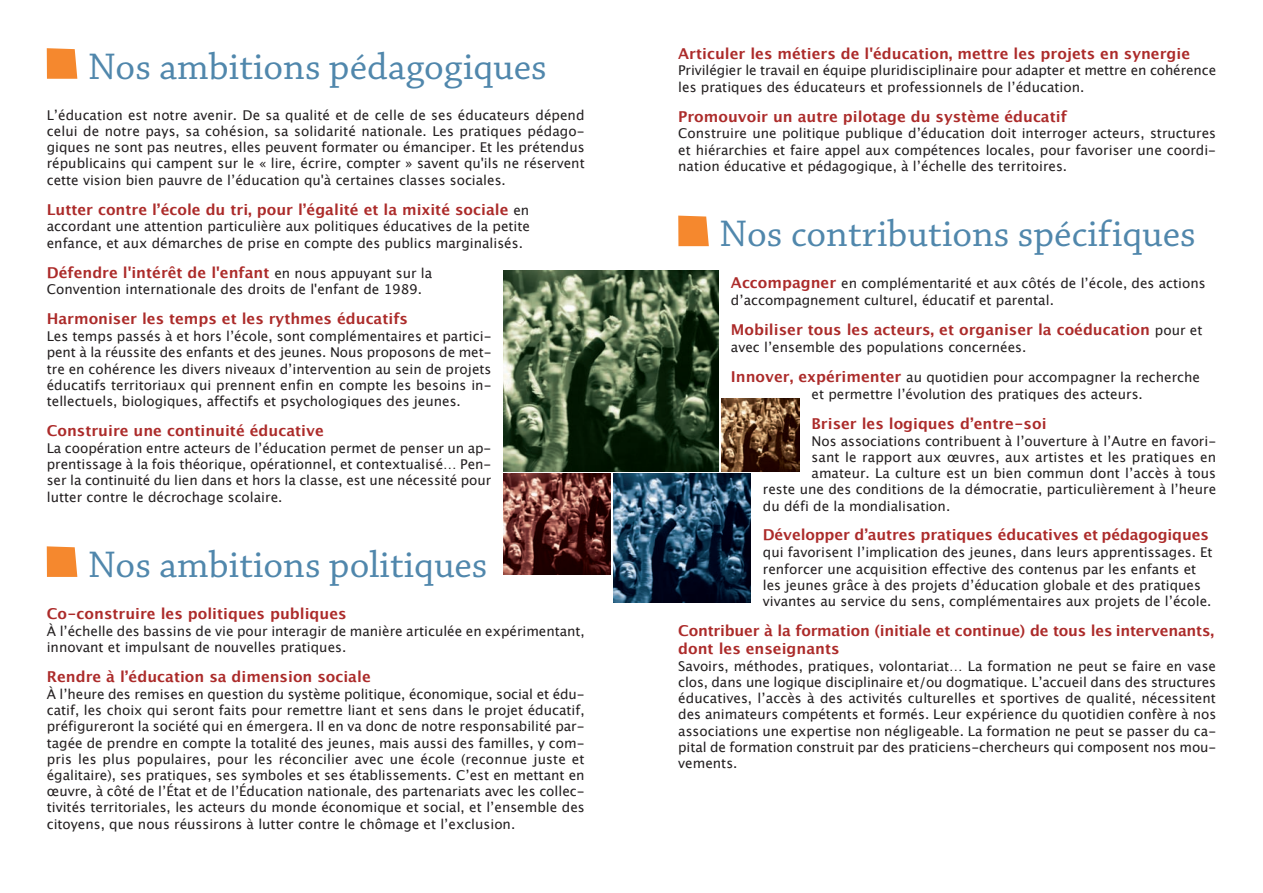
<style>
.page{position:relative;width:1263px;height:893px;background:#fff}
.page>*{position:absolute;margin:0;border:0;box-sizing:border-box;transform-origin:0 0}
.t1{font:39px "Chaparral Pro";color:#5087ac}
.t2{font:700 15px/18px "Lucida Grande";color:#ac2b2a}
.t3{font:13.5px/16.2px "Lucida Grande";color:#231f20}
.s1{font-weight:400;font-size:13.5px;color:#231f20}
.s2{font-weight:700;font-size:15px;color:#ac2b2a}
</style>
<div class="page">
<svg style="left:678px;top:216px;width:31px;height:30px"></svg>
<svg style="left:47px;top:546px;width:30px;height:31px"></svg>
<svg style="left:47px;top:48px;width:30px;height:31px"></svg>
<img style="left:503px;top:270px;width:216px;height:202px">
<img style="left:503px;top:474px;width:108px;height:100px">
<img style="left:613px;top:474px;width:138px;height:128px">
<img style="left:721px;top:399px;width:78px;height:73px">
<h1 class="t1" style="left:88px;top:52px;width:460px">Nos ambitions pédagogiques</h1>
<p class="t3" style="left:47px;top:107px;width:539px;text-align:justify">L’éducation est notre avenir. De sa qualité et de celle de ses éducateurs dépend celui de notre pays, sa cohésion, sa solidarité nationale. Les pratiques pédago&shy;giques ne sont pas neutres, elles peuvent formater ou émanciper. Et les prétendus républicains qui campent sur le « lire, écrire, compter » savent qu'ils ne réservent cette vision bien pauvre de l’éducation qu'à certaines classes sociales.</p>
<p class="t2" style="left:47px;top:200px;width:484px">Lutter contre l’école du tri, pour l’égalité et la mixité sociale <span class="s1">en</span></p>
<p class="t3" style="left:47px;top:218px;width:485px">accordant une attention particulière aux politiques éducatives de la petite enfance, et aux démarches de prise en compte des publics marginalisés.</p>
<p class="t2" style="left:47px;top:263px;width:387px">Défendre l'intérêt de l'enfant <span class="s1">en nous appuyant sur la</span></p>
<p class="t3" style="left:47px;top:281px;width:377px">Convention internationale des droits de l'enfant de 1989.</p>
<p class="t2" style="left:47px;top:310px;width:363px">Harmoniser les temps et les rythmes éducatifs</p>
<p class="t3" style="left:47px;top:328px;width:446px;text-align:justify">Les temps passés à et hors l’école, sont complémentaires et partici&shy;pent à la réussite des enfants et des jeunes. Nous proposons de met&shy;tre en cohérence les divers niveaux d’intervention au sein de projets éducatifs territoriaux qui prennent enfin en compte les besoins in&shy;tellectuels, biologiques, affectifs et psychologiques des jeunes.</p>
<p class="t2" style="left:47px;top:421px;width:279px">Construire une continuité éducative</p>
<p class="t3" style="left:47px;top:440px;width:446px;text-align:justify">La coopération entre acteurs de l’éducation permet de penser un ap&shy;prentissage à la fois théorique, opérationnel, et contextualisé… Pen&shy;ser la continuité du lien dans et hors la classe, est une nécessité pour lutter contre le décrochage scolaire.</p>
<h1 class="t1" style="left:88px;top:550px;width:401px">Nos ambitions politiques</h1>
<p class="t2" style="left:47px;top:604px;width:301px">Co-construire les politiques publiques</p>
<p class="t3" style="left:47px;top:623px;width:540px">À l’échelle des bassins de vie pour interagir de manière articulée en expérimentant, innovant et impulsant de nouvelles pratiques.</p>
<p class="t2" style="left:47px;top:667px;width:325px">Rendre à l’éducation sa dimension sociale</p>
<p class="t3" style="left:47px;top:686px;width:539px;text-align:justify">À l’heure des remises en question du système politique, économique, social et édu&shy;catif, les choix qui seront faits pour remettre liant et sens dans le projet éducatif, préfigureront la société qui en émergera. Il en va donc de notre responsabilité par&shy;tagée de prendre en compte la totalité des jeunes, mais aussi des familles, y com&shy;pris les plus populaires, pour les réconcilier avec une école (reconnue juste et égalitaire), ses pratiques, ses symboles et ses établissements. C’est en mettant en œuvre, à côté de l’État et de l’Éducation nationale, des partenariats avec les collec&shy;tivités territoriales, les acteurs du monde économique et social, et l’ensemble des citoyens, que nous réussirons à lutter contre le chômage et l’exclusion.</p>
<p class="t2" style="left:678px;top:44px;width:513px">Articuler les métiers de l'éducation, mettre les projets en synergie</p>
<p class="t3" style="left:678px;top:62px;width:539px">Privilégier le travail en équipe pluridisciplinaire pour adapter et mettre en cohérence les pratiques des éducateurs et professionnels de l’éducation.</p>
<p class="t2" style="left:678px;top:107px;width:390px">Promouvoir un autre pilotage du système éducatif</p>
<p class="t3" style="left:678px;top:125px;width:539px;text-align:justify">Construire une politique publique d’éducation doit interroger acteurs, structures et hiérarchies et faire appel aux compétences locales, pour favoriser une coordi&shy;nation éducative et pédagogique, à l’échelle des territoires.</p>
<h1 class="t1" style="left:720px;top:219px;width:478px">Nos contributions spécifiques</h1>
<p class="t3" style="left:731px;top:275px;width:476px;line-height:16.8px"><span class="s2">Accompagner</span> en complémentarité et aux côtés de l’école, des actions d’accompagnement culturel, éducatif et parental.</p>
<p class="t2" style="left:731px;top:321px;width:473px">Mobiliser tous les acteurs, et organiser la coéducation <span class="s1">pour et</span></p>
<p class="t3" style="left:731px;top:339px;width:297px">avec l’ensemble des populations concernées.</p>
<p class="t3" style="left:811px;top:369px;width:390px;line-height:16.8px;text-indent:-81px"><span class="s2">Innover, expérimenter</span> au quotidien pour accompagner la recherche et permettre l’évolution des pratiques des acteurs.</p>
<p class="t2" style="left:811px;top:414px;width:237px">Briser les logiques d’entre-soi</p>
<p class="t3" style="left:811px;top:432px;width:406px">Nos associations contribuent à l’ouverture à l’Autre en favori-</p>
<p class="t3" style="left:811px;top:449px;width:406px">sant le rapport aux œuvres, aux artistes et les pratiques en</p>
<p class="t3" style="left:811px;top:465px;width:406px">amateur. La culture est un bien commun dont l’accès à tous</p>
<p class="t3" style="left:763px;top:481px;width:455px">reste une des conditions de la démocratie, particulièrement à l’heure</p>
<p class="t3" style="left:763px;top:497px;width:189px">du défi de la mondialisation.</p>
<p class="t2" style="left:763px;top:526px;width:447px">Développer d’autres pratiques éducatives et pédagogiques</p>
<p class="t3" style="left:763px;top:544px;width:451px">qui favorisent l’implication des jeunes, dans leurs apprentissages. Et renforcer une acquisition effective des contenus par les enfants et les jeunes grâce à des projets d’éducation globale et des pratiques vivantes au service du sens, complémentaires aux projets de l’école.</p>
<p class="t2" style="left:678px;top:621px;width:537px">Contribuer à la formation (initiale et continue) de tous les intervenants, dont les enseignants</p>
<p class="t3" style="left:678px;top:657px;width:539px;text-align:justify">Savoirs, méthodes, pratiques, volontariat… La formation ne peut se faire en vase clos, dans une logique disciplinaire et/ou dogmatique. L’accueil dans des structures éducatives, l’accès à des activités culturelles et sportives de qualité, nécessitent des animateurs compétents et formés. Leur expérience du quotidien confère à nos associations une expertise non négligeable. La formation ne peut se passer du ca&shy;pital de formation construit par des praticiens-chercheurs qui composent nos mou&shy;vements.</p>
</div>
